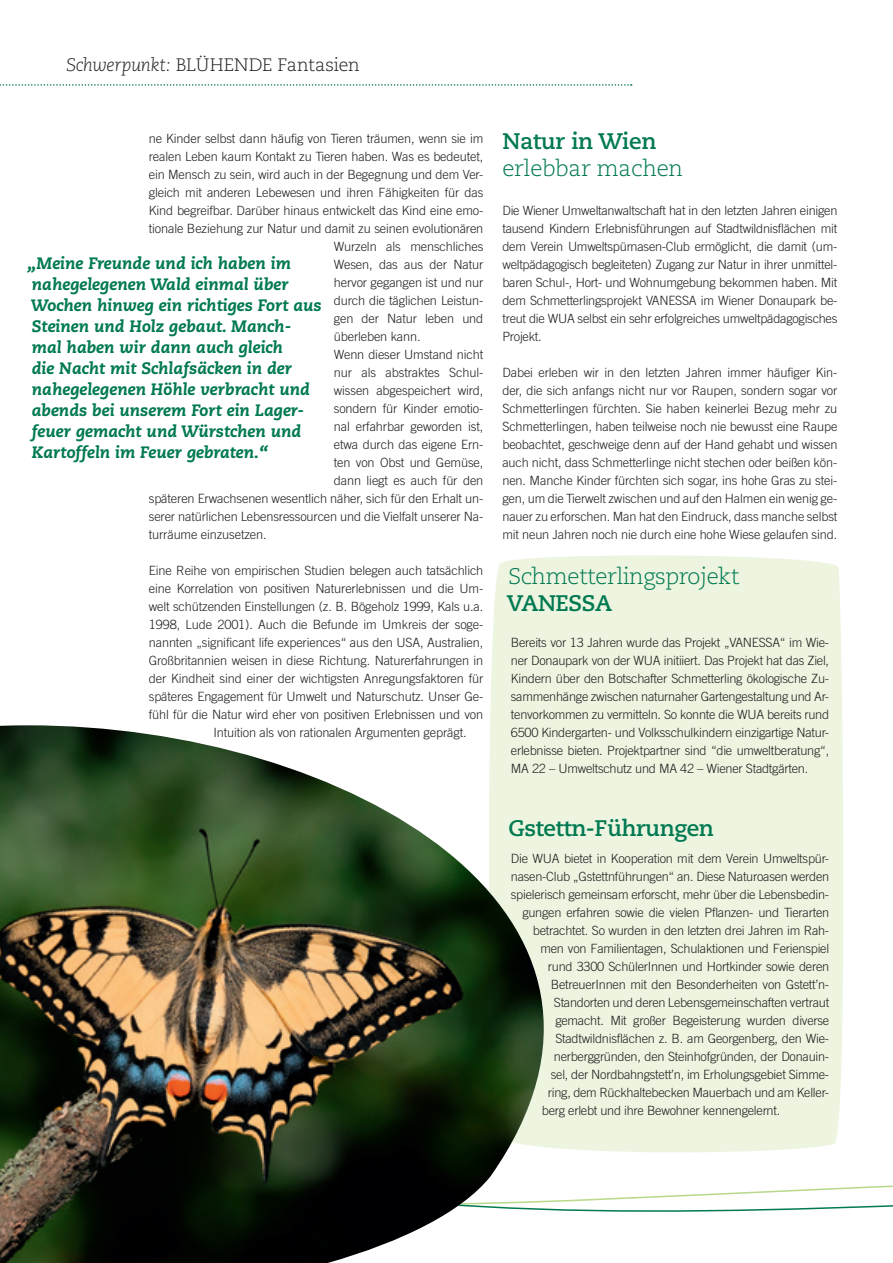
<style>
.page{position:relative;width:893px;height:1263px;background:#fff}
.page>*{position:absolute;margin:0;border:0;box-sizing:border-box;transform-origin:0 0}
.t1{font:700 22.5px "Caecilia LT Std";letter-spacing:-.02em;color:#017951}
.t2{font:300 22.5px "Caecilia LT Std";letter-spacing:-.02em;color:#017951}
.t3{font:300 18px "Caecilia LT Std";letter-spacing:-.01em;color:#231f20}
.t4{font:italic 800 16.5px/21px "Caecilia LT Std";color:#017951}
.t5{font:300 12.75px/18px "Trade Gothic";letter-spacing:-.01em;color:#231f20;text-align:justify}
.s1{font-style:italic}
</style>
<div class="page">
<div style="left:798px;top:560px;width:46px;height:589px;background:#edf5e1"></div>
<svg style="left:0;top:84px;width:632px;height:2px"></svg>
<svg style="left:798px;top:1185px;width:95px;height:25px"></svg>
<svg style="left:490px;top:555px;width:308px;height:657px;background:#edf5e3"></svg>
<img style="left:0;top:725px;width:599px;height:538px">
<h2 class="t3" style="left:66px;top:55px;width:295px"><span class="s1">Schwerpunkt:</span> BLÜHENDE Fantasien</h2>
<p class="t5" style="left:149px;top:129px;width:336px">ne Kinder selbst dann häufig von Tieren träumen, wenn sie im</p>
<p class="t5" style="left:149px;top:147px;width:336px">realen Leben kaum Kontakt zu Tieren haben. Was es bedeutet,</p>
<p class="t5" style="left:149px;top:165px;width:336px">ein Mensch zu sein, wird auch in der Begegnung und dem Ver-</p>
<p class="t5" style="left:149px;top:183px;width:336px">gleich mit anderen Lebewesen und ihren Fähigkeiten für das</p>
<p class="t5" style="left:149px;top:201px;width:336px">Kind begreifbar. Darüber hinaus entwickelt das Kind eine emo-</p>
<p class="t5" style="left:149px;top:219px;width:336px">tionale Beziehung zur Natur und damit zu seinen evolutionären</p>
<p class="t5" style="left:334px;top:237px;width:151px">Wurzeln als menschliches</p>
<p class="t5" style="left:334px;top:255px;width:151px">Wesen, das aus der Natur</p>
<p class="t5" style="left:334px;top:273px;width:151px">hervor gegangen ist und nur</p>
<p class="t5" style="left:334px;top:291px;width:151px">durch die täglichen Leistun-</p>
<p class="t5" style="left:334px;top:309px;width:151px">gen der Natur leben und</p>
<p class="t5" style="left:334px;top:327px;width:88px">überleben kann.</p>
<p class="t5" style="left:334px;top:345px;width:151px">Wenn dieser Umstand nicht</p>
<p class="t5" style="left:334px;top:363px;width:151px">nur als abstraktes Schul-</p>
<p class="t5" style="left:334px;top:381px;width:151px">wissen abgespeichert wird,</p>
<p class="t5" style="left:334px;top:399px;width:151px">sondern für Kinder emotio-</p>
<p class="t5" style="left:334px;top:417px;width:151px">nal erfahrbar geworden ist,</p>
<p class="t5" style="left:334px;top:435px;width:151px">etwa durch das eigene Ern-</p>
<p class="t5" style="left:334px;top:453px;width:151px">ten von Obst und Gemüse,</p>
<p class="t5" style="left:334px;top:471px;width:151px">dann liegt es auch für den</p>
<p class="t5" style="left:149px;top:489px;width:336px">späteren Erwachsenen wesentlich näher, sich für den Erhalt un-</p>
<p class="t5" style="left:149px;top:507px;width:336px">serer natürlichen Lebensressourcen und die Vielfalt unserer Na-</p>
<p class="t5" style="left:149px;top:525px;width:119px">turräume einzusetzen.</p>
<p class="t5" style="left:149px;top:561px;width:336px">Eine Reihe von empirischen Studien belegen auch tatsächlich</p>
<p class="t5" style="left:149px;top:579px;width:336px">eine Korrelation von positiven Naturerlebnissen und die Um-</p>
<p class="t5" style="left:149px;top:597px;width:336px">welt schützenden Einstellungen (z. B. Bögeholz 1999, Kals u.a.</p>
<p class="t5" style="left:149px;top:615px;width:336px">1998, Lude 2001). Auch die Befunde im Umkreis der soge-</p>
<p class="t5" style="left:149px;top:633px;width:336px">nannten „significant life experiences“ aus den USA, Australien,</p>
<p class="t5" style="left:149px;top:651px;width:336px">Großbritannien weisen in diese Richtung. Naturerfahrungen in</p>
<p class="t5" style="left:149px;top:669px;width:336px">der Kindheit sind einer der wichtigsten Anregungsfaktoren für</p>
<p class="t5" style="left:149px;top:687px;width:336px">späteres Engagement für Umwelt und Naturschutz. Unser Ge-</p>
<p class="t5" style="left:149px;top:705px;width:336px">fühl für die Natur wird eher von positiven Erlebnissen und von</p>
<p class="t5" style="left:213px;top:723px;width:255px">Intuition als von rationalen Argumenten geprägt.</p>
<p class="t4" style="left:28px;top:253px;width:296px">„Meine Freunde und ich haben im nahegelegenen Wald einmal über<br>Wochen hinweg ein richtiges Fort aus<br>Steinen und Holz gebaut. Manch-<br>mal haben wir dann auch gleich<br>die Nacht mit Schlafsäcken in der nahegelegenen Höhle verbracht und abends bei unserem Fort ein Lager&shy;feuer gemacht und Würstchen und<br>Kartoffeln im Feuer gebraten.“</p>
<h1 class="t1" style="left:502px;top:128px;width:156px">Natur in Wien</h1>
<h1 class="t2" style="left:502px;top:155px;width:182px">erlebbar machen</h1>
<p class="t5" style="left:502px;top:201px;width:336px">Die Wiener Umweltanwaltschaft hat in den letzten Jahren einigen tausend Kindern Erlebnisführungen auf Stadtwildnisflächen mit dem Verein Umweltspürnasen-Club ermöglicht, die damit (um&shy;weltpädagogisch begleiteten) Zugang zur Natur in ihrer unmittel&shy;baren Schul-, Hort- und Wohnumgebung bekommen haben. Mit dem Schmetterlingsprojekt VANESSA im Wiener Donaupark be&shy;treut die WUA selbst ein sehr erfolgreiches umweltpädagogisches Projekt.</p>
<p class="t5" style="left:502px;top:363px;width:336px">Dabei erleben wir in den letzten Jahren immer häufiger Kin&shy;der, die sich anfangs nicht nur vor Raupen, sondern sogar vor Schmetterlingen fürchten. Sie haben keinerlei Bezug mehr zu Schmetterlingen, haben teilweise noch nie bewusst eine Raupe beobachtet, geschweige denn auf der Hand gehabt und wissen auch nicht, dass Schmetterlinge nicht stechen oder beißen kön&shy;nen. Manche Kinder fürchten sich sogar, ins hohe Gras zu stei&shy;gen, um die Tierwelt zwischen und auf den Halmen ein wenig ge&shy;nauer zu erforschen. Man hat den Eindruck, dass manche selbst mit neun Jahren noch nie durch eine hohe Wiese gelaufen sind.</p>
<h1 class="t2" style="left:508px;top:563px;width:233px">Schmetterlingsprojekt</h1>
<h1 class="t1" style="left:507px;top:589px;width:107px">VANESSA</h1>
<p class="t5" style="left:511px;top:633px;width:320px">Bereits vor 13 Jahren wurde das Projekt „VANESSA“ im Wie&shy;ner Donaupark von der WUA initiiert. Das Projekt hat das Ziel, Kindern über den Botschafter Schmetterling ökologische Zu&shy;sammenhänge zwischen naturnaher Gartengestaltung und Ar&shy;tenvorkommen zu vermitteln. So konnte die WUA bereits rund 6500 Kindergarten- und Volksschulkindern einzigartige Natur&shy;erlebnisse bieten. Projektpartner sind “die umweltberatung“, MA 22 – Umweltschutz und MA 42 – Wiener Stadtgärten.</p>
<h1 class="t1" style="left:509px;top:814px;width:207px">Gstettn-Führungen</h1>
<p class="t5" style="left:511px;top:849px;width:320px">Die WUA bietet in Kooperation mit dem Verein Umweltspür-</p>
<p class="t5" style="left:511px;top:867px;width:320px">nasen-Club „Gstettnführungen“ an. Diese Naturoasen werden</p>
<p class="t5" style="left:511px;top:885px;width:320px">spielerisch gemeinsam erforscht, mehr über die Lebensbedin-</p>
<p class="t5" style="left:522px;top:903px;width:308px">gungen erfahren sowie die vielen Pflanzen- und Tierarten</p>
<p class="t5" style="left:533px;top:921px;width:298px">betrachtet. So wurden in den letzten drei Jahren im Rah-</p>
<p class="t5" style="left:540px;top:939px;width:290px">men von Familientagen, Schulaktionen und Ferienspiel</p>
<p class="t5" style="left:548px;top:957px;width:283px">rund 3300 SchülerInnen und Hortkinder sowie deren</p>
<p class="t5" style="left:551px;top:975px;width:280px">BetreuerInnen mit den Besonderheiten von Gstett’n-</p>
<p class="t5" style="left:554px;top:993px;width:277px">Standorten und deren Lebensgemeinschaften vertraut</p>
<p class="t5" style="left:555px;top:1011px;width:275px">gemacht. Mit großer Begeisterung wurden diverse</p>
<p class="t5" style="left:555px;top:1029px;width:275px">Stadtwildnisflächen z. B. am Georgenberg, den Wie-</p>
<p class="t5" style="left:554px;top:1047px;width:277px">nerberggründen, den Steinhofgründen, der Donauin-</p>
<p class="t5" style="left:551px;top:1065px;width:280px">sel, der Nordbahngstett’n, im Erholungsgebiet Simme-</p>
<p class="t5" style="left:548px;top:1083px;width:283px">ring, dem Rückhaltebecken Mauerbach und am Keller-</p>
<p class="t5" style="left:542px;top:1101px;width:240px">berg erlebt und ihre Bewohner kennengelernt.</p>
</div>
